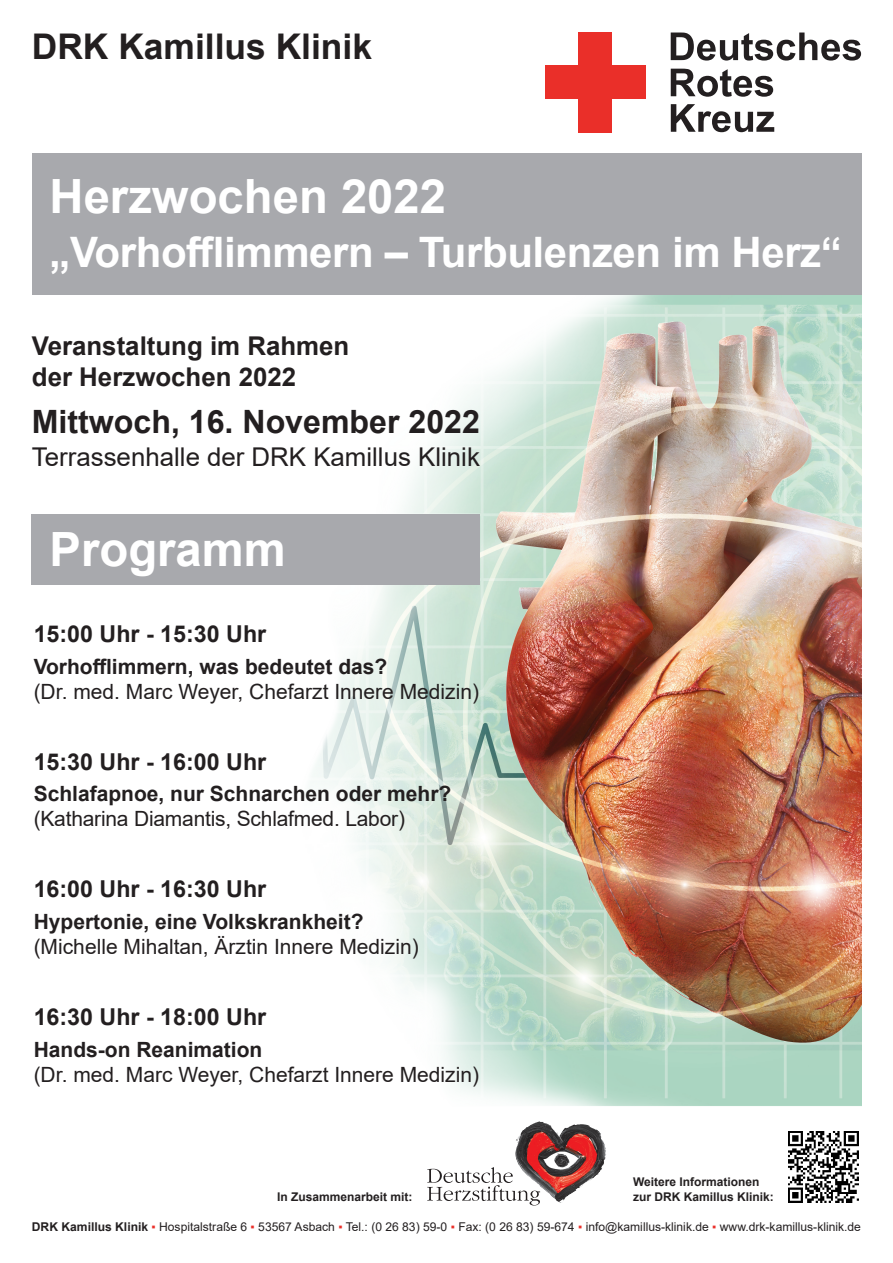
<style>
.page{position:relative;width:893px;height:1263px;background:#fff}
.page>*{position:absolute;margin:0;border:0;box-sizing:border-box;transform-origin:0 0}
.t1{font:700 47.25px "Arial";color:#fff}
.t2{font:700 42px "Arial";letter-spacing:-.01em;color:#fff}
.t3{font:700 35.4px "Arial";color:#231f20}
.t4{font:700 32.1px "Arial";color:#231f20}
.t5{font:700 25.88px/31px "Arial";color:#231f20}
.t6{font:25.88px "Arial";color:#231f20}
.t7{font:700 23.25px "Arial";color:#231f20}
.t8{font:21px "Arial";color:#231f20}
.t9{font:700 21px "Arial";color:#231f20}
.t10{font:12.08px "Arial";color:#231f20}
.t11{font:700 12px "Arial";color:#231f20}
.s1{font-weight:700}
.s2{color:#ea2f29}
</style>
<div class="page">
<img style="left:258px;top:295px;width:603px;height:811px">
<div style="left:578px;top:32px;width:34px;height:100px;background:#ea2f29"></div>
<div style="left:545px;top:65px;width:100px;height:34px;background:#ea2f29"></div>
<svg style="left:671px;top:104px;width:103px;height:28px"></svg>
<svg style="left:671px;top:69px;width:102px;height:28px"></svg>
<svg style="left:671px;top:33px;width:190px;height:28px"></svg>
<div style="left:32px;top:153px;width:829px;height:142px;background:#a8a9ad"></div>
<div style="left:32px;top:514px;width:448px;height:70px;background:#a8a9ad"></div>
<img style="left:788px;top:1132px;width:71px;height:70px">
<img style="left:515px;top:1121px;width:25px;height:46px">
<svg style="left:427px;top:1167px;width:113px;height:38px"></svg>
<h3 class="t3" style="left:32px;top:21px;width:342px">DRK Kamillus Klinik</h3>
<h1 class="t1" style="left:50px;top:163px;width:398px">Herzwochen 2022</h1>
<h2 class="t2" style="left:50px;top:222px;width:794px">„Vorhofflimmern – Turbulenzen im Herz“</h2>
<p class="t5" style="left:32px;top:330px;width:319px">Veranstaltung im Rahmen der Herzwochen 2022</p>
<h3 class="t4" style="left:32px;top:399px;width:450px">Mittwoch, 16. November 2022</h3>
<p class="t6" style="left:32px;top:439px;width:449px">Terrassenhalle der DRK Kamillus Klinik</p>
<h1 class="t1" style="left:50px;top:516px;width:238px">Programm</h1>
<p class="t7" style="left:34px;top:617px;width:234px">15:00 Uhr - 15:30 Uhr</p>
<p class="t9" style="left:34px;top:651px;width:355px">Vorhofflimmern, was bedeutet das?</p>
<p class="t8" style="left:34px;top:677px;width:447px">(Dr. med. Marc Weyer, Chefarzt Innere Medizin)</p>
<p class="t7" style="left:34px;top:745px;width:234px">15:30 Uhr - 16:00 Uhr</p>
<p class="t9" style="left:34px;top:779px;width:419px">Schlafapnoe, nur Schnarchen oder mehr?</p>
<p class="t8" style="left:34px;top:805px;width:373px">(Katharina Diamantis, Schlafmed. Labor)</p>
<p class="t7" style="left:34px;top:873px;width:234px">16:00 Uhr - 16:30 Uhr</p>
<p class="t9" style="left:34px;top:907px;width:331px">Hypertonie, eine Volkskrankheit?</p>
<p class="t8" style="left:34px;top:932px;width:387px">(Michelle Mihaltan, Ärztin Innere Medizin)</p>
<p class="t7" style="left:34px;top:1001px;width:234px">16:30 Uhr - 18:00 Uhr</p>
<p class="t9" style="left:34px;top:1035px;width:230px">Hands-on Reanimation</p>
<p class="t8" style="left:34px;top:1060px;width:447px">(Dr. med. Marc Weyer, Chefarzt Innere Medizin)</p>
<p class="t11" style="left:633px;top:1174px;width:128px">Weitere Informationen</p>
<p class="t11" style="left:277px;top:1188px;width:137px">In Zusammenarbeit mit:</p>
<p class="t11" style="left:633px;top:1188px;width:142px">zur DRK Kamillus Klinik:</p>
<p class="t10" style="left:32px;top:1218px;width:831px"><span class="s1">DRK Kamillus Klinik</span> <span class="s2">▪</span> Hospitalstraße 6 <span class="s2">▪</span> 53567 Asbach <span class="s2">▪</span> Tel.: (0 26 83) 59-0 <span class="s2">▪</span> Fax: (0 26 83) 59-674 <span class="s2">▪</span> info@kamillus-klinik.de <span class="s2">▪</span> www.drk-kamillus-klinik.de</p>
</div>
